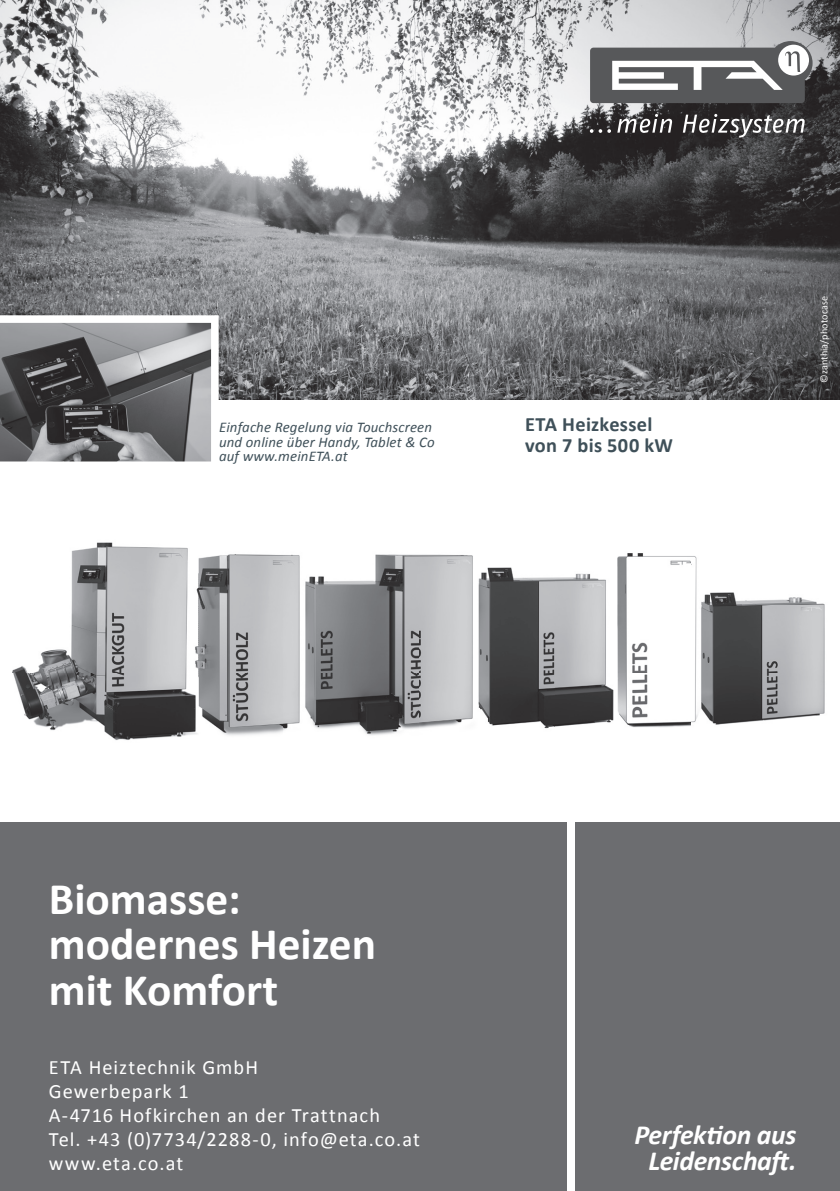
<style>
.page{position:relative;width:840px;height:1191px;background:#fff}
.page>*{position:absolute;margin:0;border:0;box-sizing:border-box;transform-origin:0 0}
.t1{font:700 45.4px/45.4px "Calibri";color:#fff}
.t2{font:italic 700 27.8px/26px "Calibri";letter-spacing:-.015em;color:#fff;text-align:center}
.t3{font:20.4px/24px "Calibri";letter-spacing:.05em;color:#fff}
.t4{font:700 20.4px/21.2px "Calibri";letter-spacing:.015em;color:#3f5059}
.t5{font:italic 14.8px/14.8px "Calibri";letter-spacing:.01em;color:#3f5059}
.t6{font:10.2px "Calibri";letter-spacing:.01em;color:#fff}
</style>
<div class="page">
<img style="left:0;top:0;width:839px;height:400px">
<div style="left:0;top:822px;width:839px;height:369px;background:#6c6d70"></div>
<svg style="left:589px;top:41px;width:223px;height:62px"></svg>
<svg style="left:589px;top:114px;width:215px;height:23px;background:#5a5859"></svg>
<div style="left:566px;top:815px;width:8px;height:376px;background:#fff"></div>
<img style="left:12px;top:542px;width:813px;height:198px">
<svg style="left:0;top:315px;width:218px;height:147px;background:#7c7c7e"></svg>
<p class="t5" style="left:219px;top:419px;width:217px">Einfache Regelung via Touchscreen und online über Handy, Tablet &amp; Co auf www.meinETA.at</p>
<p class="t4" style="left:525px;top:413px;width:149px">ETA Heizkessel von 7 bis 500 kW</p>
<p class="t6" style="left:817px;top:383px;width:88px;rotate:-90deg">©zanthia/photocase</p>
<h1 class="t1" style="left:49px;top:876px;width:328px">Biomasse: modernes Heizen mit Komfort</h1>
<p class="t3" style="left:49px;top:1055px;width:372px">ETA Heiztechnik GmbH<br>Gewerbepark 1<br>A-4716 Hofkirchen an der Trattnach<br>Tel. +43 (0)7734/2288-0, info@eta.co.at www.eta.co.at</p>
<h2 class="t2" style="left:634px;top:1122px;width:163px">Perfektion aus<br>Leidenschaft.</h2>
</div>
